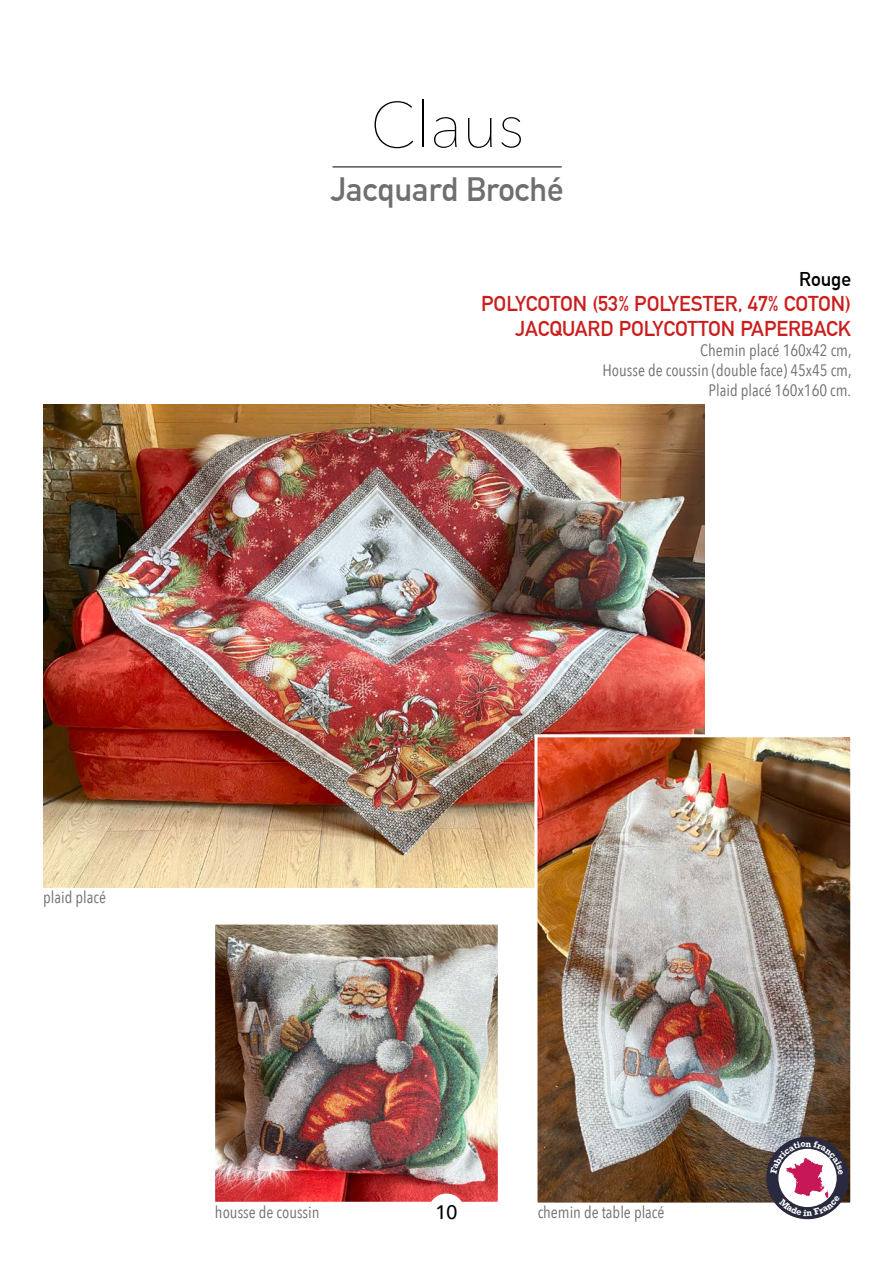
<style>
.page{position:relative;width:893px;height:1263px;background:#fff}
.page>*{position:absolute;margin:0;border:0;box-sizing:border-box;transform-origin:0 0}
.t1{font:200 63px "Avenir Next";color:#000}
.t2{font:700 33px "DIN Alternate";color:#706f6f}
.t3{font:700 21px/25.2px "DIN Alternate";color:#ca1e1c;text-align:right}
.t4{font:700 19.5px "DIN Alternate";color:#000}
.t5{font:500 19.5px "Avenir";color:#000}
.t6{font:16.5px/19.8px "Avenir Next Condensed";color:#706f6f;text-align:right}
</style>
<div class="page">
<hr style="left:333px;top:167px;width:229px;height:1px;background:#000">
<img style="left:43px;top:404px;width:661px;height:483px">
<img style="left:538px;top:738px;width:311px;height:463px">
<div style="left:534px;top:734px;width:319px;height:471px;border:3px solid #fff"></div>
<img style="left:216px;top:925px;width:281px;height:276px">
<div style="left:213px;top:922px;width:287px;height:282px;border:2px solid #fff"></div>
<div style="left:428px;top:1193px;width:37px;height:37px;background:#fff;border-radius:50%"></div>
<svg style="left:766px;top:1137px;width:83px;height:82px"></svg>
<h1 class="t1" style="left:370px;top:72px;width:156px">Claus</h1>
<h2 class="t2" style="left:331px;top:164px;width:235px">Jacquard Broché</h2>
<p class="t4" style="left:799px;top:264px;width:53px">Rouge</p>
<p class="t3" style="left:481px;top:290px;width:371px">POLYCOTON (53% POLYESTER, 47% COTON)<br>JACQUARD POLYCOTTON PAPERBACK</p>
<p class="t6" style="left:602px;top:340px;width:251px">Chemin placé 160x42 cm,<br>Housse de coussin (double face) 45x45 cm,<br>Plaid placé 160x160 cm.</p>
<p class="t6" style="left:43px;top:886px;width:64px">plaid placé</p>
<p class="t5" style="left:436px;top:1196px;width:23px">10</p>
<p class="t6" style="left:215px;top:1201px;width:106px">housse de coussin</p>
<p class="t6" style="left:538px;top:1201px;width:128px">chemin de table placé</p>
</div>
